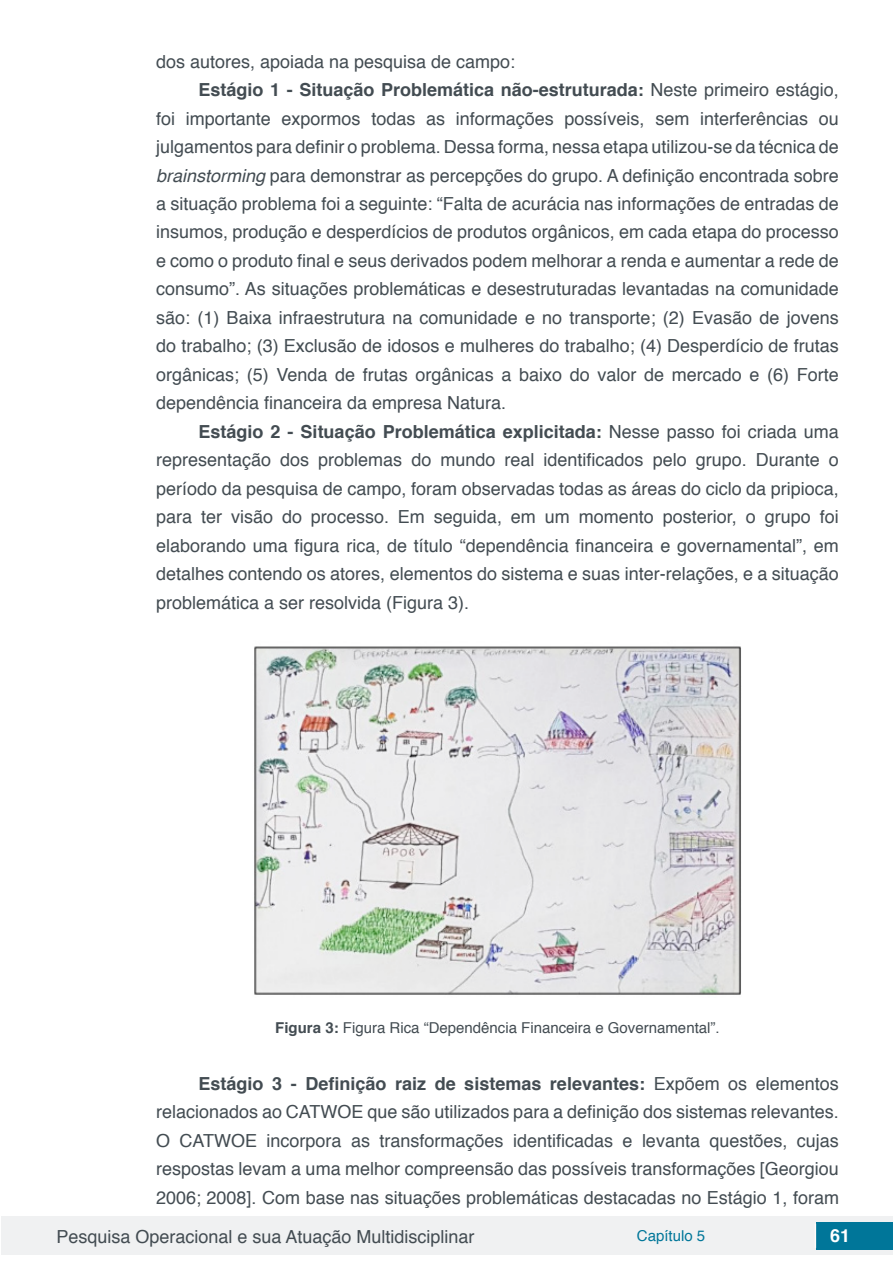
<style>
.page{position:relative;width:893px;height:1263px;background:#fff}
.page>*{position:absolute;margin:0;border:0;box-sizing:border-box;transform-origin:0 0}
.t1{font:18px/28.5px "Helvetica";color:#434c52;text-align:justify}
.t2{font:700 18px "Helvetica";color:#434c52}
.t3{font:700 18px "Helvetica";color:#fff}
.t4{font:15px "Helvetica";color:#434c52}
.t5{font:15px "Helvetica";color:#007699}
.s1{font-weight:400}
.s2{font-style:italic}
.s3{font-weight:700}
</style>
<div class="page">
<div style="left:1px;top:1216px;width:891px;height:38px;background:#f0f1f2"></div>
<div style="left:816px;top:1222px;width:77px;height:27px;background:#007699"></div>
<svg style="left:815px;top:1224px;width:1px;height:24px"></svg>
<img style="left:254px;top:646px;width:487px;height:349px">
<p class="t1" style="left:156px;top:47px;width:361px">dos autores, apoiada na pesquisa de campo:</p>
<p class="t2" style="left:199px;top:75px;width:642px">Estágio 1 - Situação Problemática não-estruturada: <span class="s1">Neste primeiro estágio,</span></p>
<p class="t1" style="left:156px;top:104px;width:684px">foi importante expormos todas as informações possíveis, sem interferências ou</p>
<p class="t1" style="left:156px;top:133px;width:684px">julgamentos para definir o problema. Dessa forma, nessa etapa utilizou-se da técnica de</p>
<p class="t1" style="left:156px;top:161px;width:684px"><span class="s2">brainstorming</span> para demonstrar as percepções do grupo. A definição encontrada sobre</p>
<p class="t1" style="left:156px;top:190px;width:684px">a situação problema foi a seguinte: “Falta de acurácia nas informações de entradas de</p>
<p class="t1" style="left:156px;top:218px;width:684px">insumos, produção e desperdícios de produtos orgânicos, em cada etapa do processo</p>
<p class="t1" style="left:156px;top:247px;width:684px">e como o produto final e seus derivados podem melhorar a renda e aumentar a rede de</p>
<p class="t1" style="left:156px;top:275px;width:684px">consumo”. As situações problemáticas e desestruturadas levantadas na comunidade</p>
<p class="t1" style="left:156px;top:304px;width:684px">são: (1) Baixa infraestrutura na comunidade e no transporte; (2) Evasão de jovens</p>
<p class="t1" style="left:156px;top:332px;width:684px">do trabalho; (3) Exclusão de idosos e mulheres do trabalho; (4) Desperdício de frutas</p>
<p class="t1" style="left:156px;top:361px;width:684px">orgânicas; (5) Venda de frutas orgânicas a baixo do valor de mercado e (6) Forte</p>
<p class="t1" style="left:156px;top:389px;width:352px">dependência financeira da empresa Natura.</p>
<p class="t2" style="left:199px;top:417px;width:642px">Estágio 2 - Situação Problemática explicitada: <span class="s1">Nesse passo foi criada uma</span></p>
<p class="t1" style="left:156px;top:446px;width:684px">representação dos problemas do mundo real identificados pelo grupo. Durante o</p>
<p class="t1" style="left:156px;top:475px;width:684px">período da pesquisa de campo, foram observadas todas as áreas do ciclo da pripioca,</p>
<p class="t1" style="left:156px;top:503px;width:684px">para ter visão do processo. Em seguida, em um momento posterior, o grupo foi</p>
<p class="t1" style="left:156px;top:532px;width:684px">elaborando uma figura rica, de título “dependência financeira e governamental”, em</p>
<p class="t1" style="left:156px;top:560px;width:684px">detalhes contendo os atores, elementos do sistema e suas inter-relações, e a situação</p>
<p class="t1" style="left:156px;top:589px;width:315px">problemática a ser resolvida (Figura 3).</p>
<p class="t4" style="left:275px;top:1016px;width:446px"><span class="s3">Figura 3:</span> Figura Rica “Dependência Financeira e Governamental”.</p>
<p class="t1" style="left:156px;top:1070px;width:684px;text-indent:43px"><span class="s3">Estágio 3 - Definição raiz de sistemas relevantes:</span> Expõem os elementos relacionados ao CATWOE que são utilizados para a definição dos sistemas relevantes.<br>O CATWOE incorpora as transformações identificadas e levanta questões, cujas respostas levam a uma melhor compreensão das possíveis transformações [Georgiou 2006; 2008]. Com base nas situações problemáticas destacadas no Estágio 1, foram</p>
<p class="t1" style="left:56px;top:1223px;width:420px">Pesquisa Operacional e sua Atuação Multidisciplinar</p>
<p class="t5" style="left:637px;top:1224px;width:70px">Capítulo 5</p>
<p class="t3" style="left:830px;top:1221px;width:22px">61</p>
</div>
